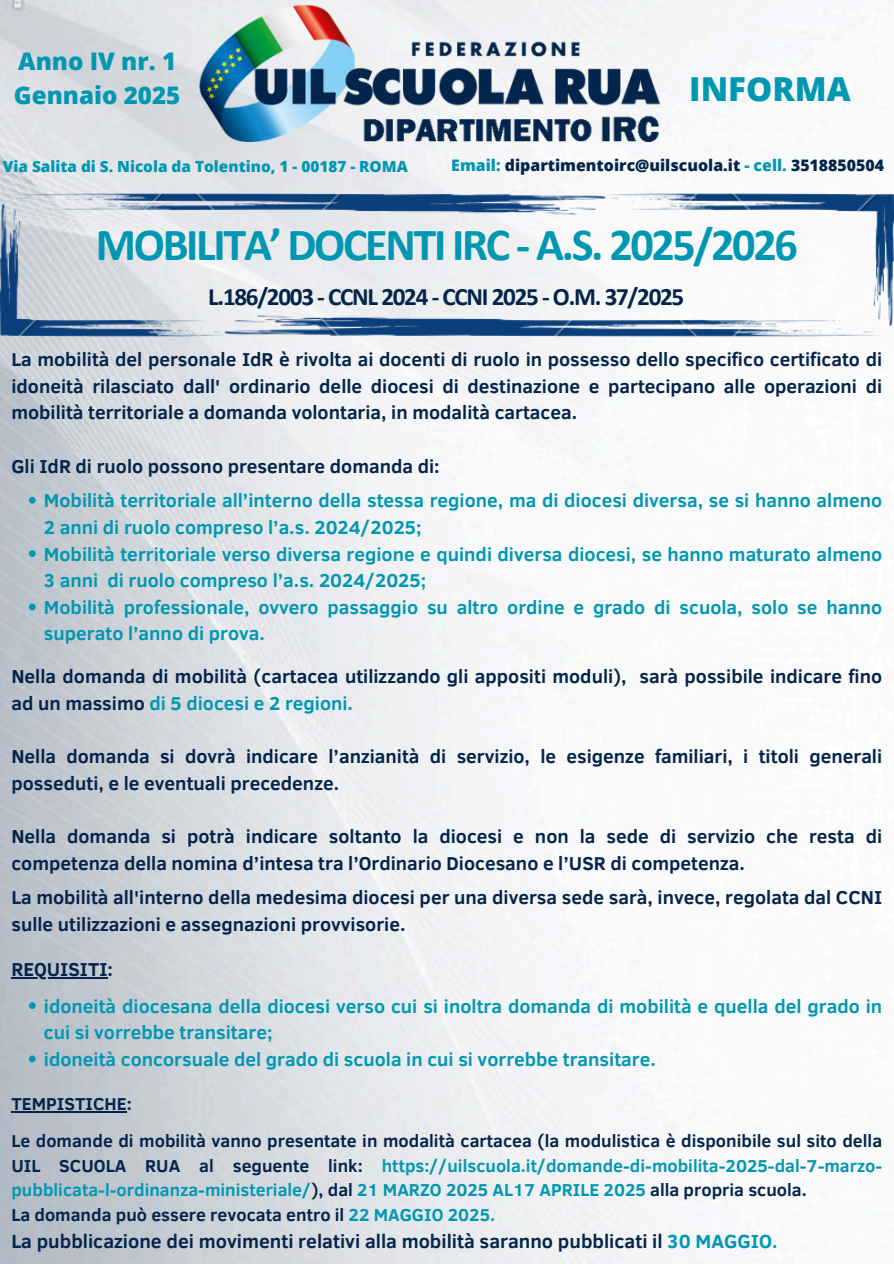
<style>
.page{position:relative;width:894px;height:1264px;background:#fff}
.page>*{position:absolute;margin:0;border:0;box-sizing:border-box;transform-origin:0 0}
.t1{font:700 46.05px "Calibri";letter-spacing:-.05em;color:#0097b2}
.t2{font:800 33px "Open Sans";color:#0097b2}
.t3{font:700 25.05px "Calibri";letter-spacing:-.05em;color:#03244b}
.t4{font:800 24.15px/33.8px "Open Sans";color:#0097b2}
.t5{font:700 19.35px "Clear Sans";color:#03244b}
.t6{font:700 19.05px/26.7px "Clear Sans";color:#03244b}
.t7{font:700 19.05px/26.7px "Clear Sans";color:#0097b2}
.t8{font:700 17.7px/24.6px "Clear Sans";color:#03244b}
.t9{font:800 15.9px "Open Sans";color:#03244b}
.t10{font:800 15.3px "Open Sans";color:#0097b2}
.s1{color:#0097b2}
</style>
<div class="page">
<img style="left:0;top:0;width:833px;height:1263px">
<svg style="left:29px;top:497px;width:7px;height:6px"></svg>
<svg style="left:29px;top:550px;width:7px;height:7px"></svg>
<svg style="left:29px;top:603px;width:7px;height:7px"></svg>
<hr style="left:11px;top:977px;width:96px;height:1px;background:#03244b">
<svg style="left:29px;top:1002px;width:7px;height:7px"></svg>
<svg style="left:29px;top:1055px;width:7px;height:7px"></svg>
<hr style="left:11px;top:1111px;width:116px;height:2px;background:#03244b">
<img style="left:187px;top:0;width:486px;height:153px">
<img style="left:0;top:193px;width:893px;height:143px">
<p class="t4" style="left:14px;top:44px;width:168px">Anno IV nr. 1<br>Gennaio 2025</p>
<h5 class="t2" style="left:689px;top:66px;width:163px">INFORMA</h5>
<h4 class="t10" style="left:3px;top:155px;width:406px">Via Salita di S. Nicola da Tolentino, 1 - 00187 - ROMA</h4>
<p class="t9" style="left:451px;top:154px;width:434px"><span class="s1">Email:</span> dipartimentoirc@uilscuola.it <span class="s1">- cell.</span> 3518850504</p>
<h5 class="t1" style="left:96px;top:226px;width:703px">MOBILITA’ DOCENTI IRC - A.S. 2025/2026</h5>
<h5 class="t3" style="left:208px;top:286px;width:477px">L.186/2003 - CCNL 2024 - CCNI 2025 - O.M. 37/2025</h5>
<h3 class="t6" style="left:11px;top:345px;width:872px;text-align:justify">La mobilità del personale IdR è rivolta ai docenti di ruolo in possesso dello specifico certificato di idoneità rilasciato dall' ordinario delle diocesi di destinazione e partecipano alle operazioni di mobilità territoriale a domanda volontaria, in modalità cartacea.</h3>
<p class="t6" style="left:11px;top:451px;width:429px">Gli IdR di ruolo possono presentare domanda di:</p>
<h1 class="t7" style="left:44px;top:486px;width:839px">Mobilità territoriale all’interno della stessa regione, ma di diocesi diversa, se si hanno almeno<br>2 anni di ruolo compreso l’a.s. 2024/2025;</h1>
<p class="t7" style="left:44px;top:539px;width:839px">Mobilità territoriale verso diversa regione e quindi diversa diocesi, se hanno maturato almeno<br>3 anni di ruolo compreso l’a.s. 2024/2025;</p>
<p class="t7" style="left:44px;top:593px;width:839px">Mobilità professionale, ovvero passaggio su altro ordine e grado di scuola, solo se hanno superato l’anno di prova.</p>
<p class="t6" style="left:11px;top:662px;width:872px">Nella domanda di mobilità (cartacea utilizzando gli appositi moduli), sarà possibile indicare fino ad un massimo <span class="s1">di 5 diocesi e 2 regioni.</span></p>
<h2 class="t6" style="left:11px;top:742px;width:872px">Nella domanda si dovrà indicare l’anzianità di servizio, le esigenze familiari, i titoli generali posseduti, e le eventuali precedenze.</h2>
<h5 class="t6" style="left:11px;top:822px;width:872px">Nella domanda si potrà indicare soltanto la diocesi e non la sede di servizio che resta di competenza della nomina d’intesa tra l’Ordinario Diocesano e l’USR di competenza.</h5>
<h5 class="t6" style="left:11px;top:883px;width:872px">La mobilità all'interno della medesima diocesi per una diversa sede sarà, invece, regolata dal CCNI sulle utilizzazioni e assegnazioni provvisorie.</h5>
<p class="t6" style="left:11px;top:955px;width:103px">REQUISITI:</p>
<p class="t7" style="left:44px;top:991px;width:839px">idoneità diocesana della diocesi verso cui si inoltra domanda di mobilità e quella del grado in cui si vorrebbe transitare;</p>
<p class="t7" style="left:44px;top:1044px;width:613px">idoneità concorsuale del grado di scuola in cui si vorrebbe transitare.</p>
<h5 class="t8" style="left:11px;top:1090px;width:122px">TEMPISTICHE:</h5>
<h5 class="t8" style="left:11px;top:1127px;width:872px">Le domande di mobilità vanno presentate in modalità cartacea (la modulistica è disponibile sul sito della UIL SCUOLA RUA al seguente link: <span class="s1">https://uilscuola.it/domande-di-mobilita-2025-dal-7-marzo&shy;pubblicata-l-ordinanza-ministeriale/</span>), dal <span class="s1">21 MARZO 2025 AL17 APRILE 2025</span> alla propria scuola.<br>La domanda può essere revocata entro il <span class="s1">22 MAGGIO 2025.</span></h5>
<h5 class="t5" style="left:11px;top:1226px;width:767px">La pubblicazione dei movimenti relativi alla mobilità saranno pubblicati il <span class="s1">30 MAGGIO.</span></h5>
</div>
